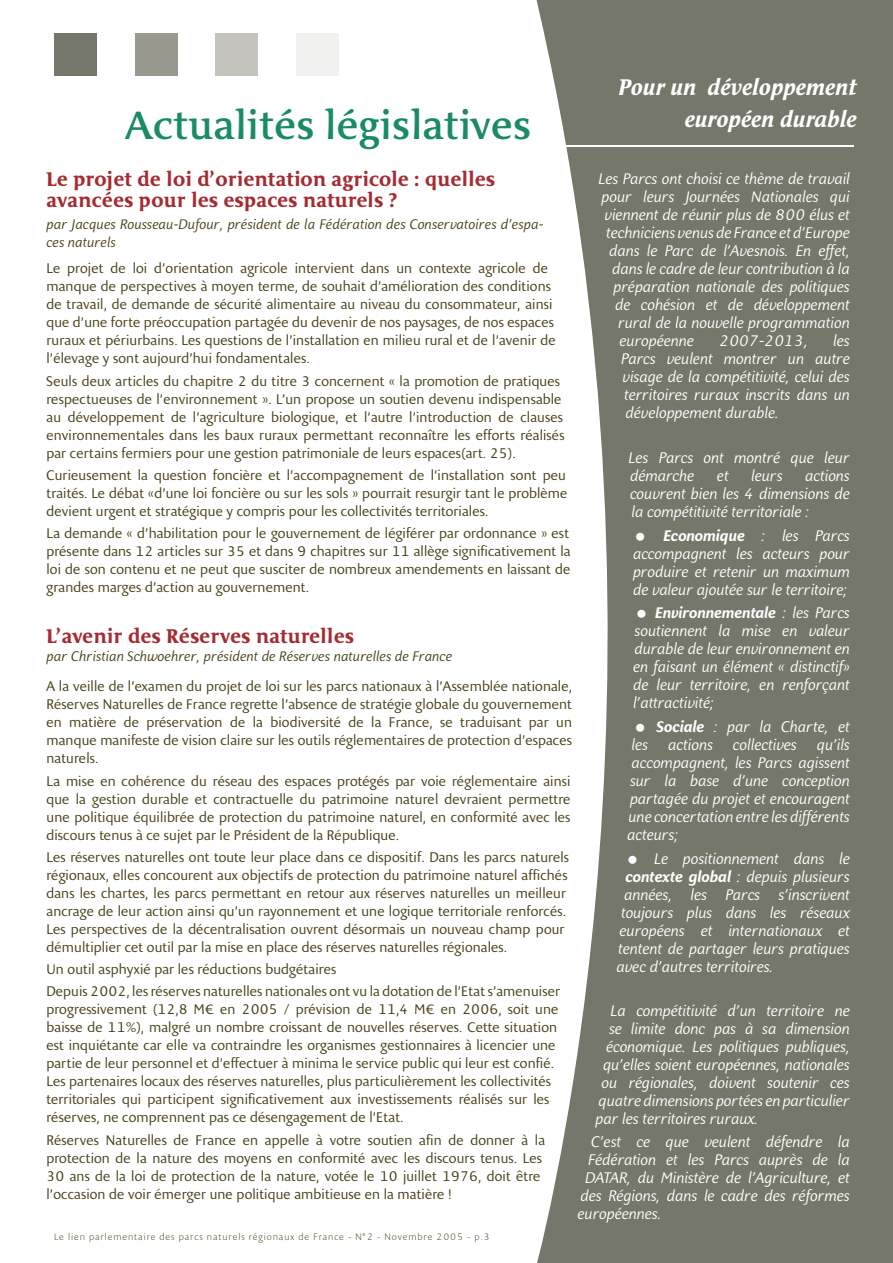
<style>
.page{position:relative;width:893px;height:1263px;background:#fff}
.page>*{position:absolute;margin:0;border:0;box-sizing:border-box;transform-origin:0 0}
.t1{font:500 42px "Cicero";color:#1a8b67}
.t2{font:italic 700 24px/31.5px "Cicero";color:#fff;text-align:right}
.t3{font:700 21px/21px "Cicero";letter-spacing:.01em;color:#a52d32}
.t4{font:italic 15px/18px "Presence";color:#fff;text-align:justify}
.t5{font:13.5px/18px "Presence";letter-spacing:.01em;color:#484118}
.t6{font:italic 13.5px/18px "Presence";letter-spacing:.01em;color:#484118}
.t7{font:300 9px "Presence";letter-spacing:.1em;color:#484118}
.s1{font-weight:700}
</style>
<div class="page">
<svg style="left:536px;top:0;width:357px;height:1263px;background:#87897e"></svg>
<div style="left:54px;top:33px;width:43px;height:42px;background:#75776a"></div>
<div style="left:135px;top:33px;width:42px;height:42px;background:#9a998f"></div>
<div style="left:216px;top:33px;width:42px;height:42px;background:#c4c4bd"></div>
<div style="left:296px;top:33px;width:43px;height:42px;background:#f1f1ef"></div>
<hr style="left:561px;top:146px;width:292px;height:1px;background:#fff">
<svg style="left:636px;top:532px;width:8px;height:8px"></svg>
<svg style="left:638px;top:610px;width:8px;height:8px"></svg>
<svg style="left:636px;top:724px;width:8px;height:8px"></svg>
<svg style="left:629px;top:855px;width:8px;height:9px"></svg>
<h1 class="t1" style="left:125px;top:102px;width:408px">Actualités législatives</h1>
<h2 class="t2" style="left:618px;top:72px;width:240px">Pour un développement européen durable</h2>
<h3 class="t3" style="left:46px;top:169px;width:450px">Le projet de loi d’orientation agricole : quelles avancées pour les espaces naturels ?</h3>
<p class="t6" style="left:46px;top:215px;width:499px">par Jacques Rousseau-Dufour, président de la Fédération des Conservatoires d’espa&shy;ces naturels</p>
<p class="t5" style="left:46px;top:260px;width:511px">Le projet de loi d’orientation agricole intervient dans un contexte agricole de manque de perspectives à moyen terme, de souhait d’amélioration des conditions de travail, de demande de sécurité alimentaire au niveau du consommateur, ainsi que d’une forte préoccupation partagée du devenir de nos paysages, de nos espaces ruraux et périurbains. Les questions de l’installation en milieu rural et de l’avenir de l’élevage y sont aujourd’hui fondamentales.</p>
<p class="t5" style="left:46px;top:372px;width:520px">Seuls deux articles du chapitre 2 du titre 3 concernent « la promotion de pratiques respectueuses de l’environnement ». L’un propose un soutien devenu indispensable au développement de l’agriculture biologique, et l’autre l’introduction de clauses environnementales dans les baux ruraux permettant reconnaître les efforts réalisés par certains fermiers pour une gestion patrimoniale de leurs espaces(art. 25).</p>
<p class="t5" style="left:46px;top:466px;width:522px;text-align:justify">Curieusement la question foncière et l’accompagnement de l’installation sont peu traités. Le débat «d’une loi foncière ou sur les sols » pourrait resurgir tant le problème devient urgent et stratégique y compris pour les collectivités territoriales.</p>
<p class="t5" style="left:46px;top:525px;width:525px;text-align:justify">La demande « d’habilitation pour le gouvernement de légiférer par ordonnance » est présente dans 12 articles sur 35 et dans 9 chapitres sur 11 allège significativement la loi de son contenu et ne peut que susciter de nombreux amendements en laissant de grandes marges d’action au gouvernement.</p>
<h3 class="t3" style="left:46px;top:625px;width:309px">L’avenir des Réserves naturelles</h3>
<p class="t6" style="left:46px;top:647px;width:407px">par Christian Schwoehrer, président de Réserves naturelles de France</p>
<p class="t5" style="left:46px;top:678px;width:527px;text-align:justify">A la veille de l’examen du projet de loi sur les parcs nationaux à l’Assemblée nationale, Réserves Naturelles de France regrette l’absence de stratégie globale du gouvernement en matière de préservation de la biodiversité de la France, se traduisant par un manque manifeste de vision claire sur les outils réglementaires de protection d’espaces naturels.</p>
<p class="t5" style="left:46px;top:772px;width:525px;text-align:justify">La mise en cohérence du réseau des espaces protégés par voie réglementaire ainsi que la gestion durable et contractuelle du patrimoine naturel devraient permettre une politique équilibrée de protection du patrimoine naturel, en conformité avec les discours tenus à ce sujet par le Président de la République.</p>
<p class="t5" style="left:46px;top:848px;width:524px">Les réserves naturelles ont toute leur place dans ce dispositif. Dans les parcs naturels régionaux, elles concourent aux objectifs de protection du patrimoine naturel affichés dans les chartes, les parcs permettant en retour aux réserves naturelles un meilleur ancrage de leur action ainsi qu’un rayonnement et une logique territoriale renforcés.<br>Les perspectives de la décentralisation ouvrent désormais un nouveau champ pour démultiplier cet outil par la mise en place des réserves naturelles régionales.</p>
<p class="t5" style="left:46px;top:958px;width:515px;line-height:22.2px">Un outil asphyxié par les réductions budgétaires<br>Depuis 2002, les réserves naturelles nationales ont vu la dotation de l’Etat s’amenuiser</p>
<p class="t5" style="left:46px;top:1001px;width:513px">progressivement (12,8 M€ en 2005 / prévision de 11,4 M€ en 2006, soit une baisse de 11%), malgré un nombre croissant de nouvelles réserves. Cette situation est inquiétante car elle va contraindre les organismes gestionnaires à licencier une partie de leur personnel et d’effectuer à minima le service public qui leur est confié.<br>Les partenaires locaux des réserves naturelles, plus particulièrement les collectivités territoriales qui participent significativement aux investissements réalisés sur les réserves, ne comprennent pas ce désengagement de l’Etat.</p>
<p class="t5" style="left:47px;top:1131px;width:500px">Réserves Naturelles de France en appelle à votre soutien afin de donner à la protection de la nature des moyens en conformité avec les discours tenus. Les 30 ans de la loi de protection de la nature, votée le 10 juillet 1976, doit être l’occasion de voir émerger une politique ambitieuse en la matière !</p>
<p class="t4" style="left:599px;top:170px;width:253px">Les Parcs ont choisi ce thème de travail</p>
<p class="t4" style="left:602px;top:188px;width:250px">pour leurs Journées Nationales qui</p>
<p class="t4" style="left:605px;top:206px;width:247px">viennent de réunir plus de 800 élus et</p>
<p class="t4" style="left:606px;top:224px;width:245px">techniciens venus de France et d’Europe</p>
<p class="t4" style="left:609px;top:242px;width:242px">dans le Parc de l’Avesnois. En effet,</p>
<p class="t4" style="left:612px;top:260px;width:239px">dans le cadre de leur contribution à la</p>
<p class="t4" style="left:614px;top:278px;width:238px">préparation nationale des politiques</p>
<p class="t4" style="left:615px;top:296px;width:236px">de cohésion et de développement</p>
<p class="t4" style="left:618px;top:314px;width:233px">rural de la nouvelle programmation</p>
<p class="t4" style="left:620px;top:332px;width:76px">européenne</p>
<p class="t4" style="left:719px;top:332px;width:90px">2007-2013,</p>
<p class="t4" style="left:833px;top:332px;width:18px">les</p>
<p class="t4" style="left:621px;top:350px;width:230px">Parcs veulent montrer un autre</p>
<p class="t4" style="left:623px;top:368px;width:229px">visage de la compétitivité, celui des</p>
<p class="t4" style="left:624px;top:386px;width:227px">territoires ruraux inscrits dans un</p>
<p class="t4" style="left:626px;top:404px;width:155px">développement durable.</p>
<p class="t4" style="left:629px;top:448px;width:223px">Les Parcs ont montré que leur démarche</p>
<p class="t4" style="left:717px;top:466px;width:13px">et</p>
<p class="t4" style="left:751px;top:466px;width:33px">leurs</p>
<p class="t4" style="left:630px;top:466px;width:221px;text-indent:175px">actions couvrent bien les 4 dimensions de la compétitivité territoriale :</p>
<p class="t4" style="left:633px;top:526px;width:218px;text-indent:30px"><span class="s1">Economique</span> : les Parcs accompagnent les acteurs pour produire et retenir un maximum de valeur ajoutée sur le territoire;</p>
<p class="t4" style="left:633px;top:604px;width:218px;text-indent:22px"><span class="s1">Environnementale</span> : les Parcs soutiennent la mise en valeur durable de leur environnement en en faisant un élément « distinctif» de leur territoire, en renforçant l’attractivité;</p>
<p class="t4" style="left:656px;top:718px;width:195px"><span class="s1">Sociale</span> : par la Charte, et</p>
<p class="t4" style="left:632px;top:736px;width:18px">les</p>
<p class="t4" style="left:668px;top:736px;width:46px">actions</p>
<p class="t4" style="left:733px;top:736px;width:65px">collectives</p>
<p class="t4" style="left:817px;top:736px;width:34px">qu’ils</p>
<p class="t4" style="left:632px;top:754px;width:220px">accompagnent, les Parcs agissent</p>
<p class="t4" style="left:630px;top:772px;width:221px">sur la base d’une conception</p>
<p class="t4" style="left:630px;top:790px;width:221px">partagée du projet et encouragent</p>
<p class="t4" style="left:629px;top:808px;width:223px">une concertation entre les différents</p>
<p class="t4" style="left:627px;top:826px;width:53px">acteurs;</p>
<p class="t4" style="left:654px;top:849px;width:197px">Le positionnement dans le</p>
<p class="t4" style="left:626px;top:867px;width:226px"><span class="s1">contexte global</span> : depuis plusieurs</p>
<p class="t4" style="left:624px;top:885px;width:227px">années, les Parcs s’inscrivent</p>
<p class="t4" style="left:621px;top:903px;width:230px">toujours plus dans les réseaux</p>
<p class="t4" style="left:620px;top:921px;width:232px">européens et internationaux et</p>
<p class="t4" style="left:618px;top:939px;width:233px">tentent de partager leurs pratiques</p>
<p class="t4" style="left:617px;top:957px;width:158px">avec d’autres territoires.</p>
<p class="t4" style="left:611px;top:1002px;width:241px">La compétitivité d’un territoire ne</p>
<p class="t4" style="left:609px;top:1020px;width:242px">se limite donc pas à sa dimension</p>
<p class="t4" style="left:606px;top:1038px;width:245px">économique. Les politiques publiques,</p>
<p class="t4" style="left:603px;top:1056px;width:248px">qu’elles soient européennes, nationales</p>
<p class="t4" style="left:602px;top:1074px;width:250px">ou régionales, doivent soutenir ces</p>
<p class="t4" style="left:599px;top:1092px;width:253px">quatre dimensions portées en particulier</p>
<p class="t4" style="left:596px;top:1110px;width:164px">par les territoires ruraux.</p>
<p class="t4" style="left:591px;top:1132px;width:260px">C’est ce que veulent défendre la</p>
<p class="t4" style="left:588px;top:1150px;width:263px">Fédération et les Parcs auprès de la</p>
<p class="t4" style="left:585px;top:1168px;width:266px">DATAR, du Ministère de l’Agriculture, et</p>
<p class="t4" style="left:581px;top:1186px;width:271px">des Régions, dans le cadre des réformes</p>
<p class="t4" style="left:578px;top:1204px;width:85px">européennes.</p>
<p class="t7" style="left:54px;top:1231px;width:437px">Le lien parlementaire des parcs naturels régionaux de France - N°2 - Novembre 2005 - p.3</p>
</div>
